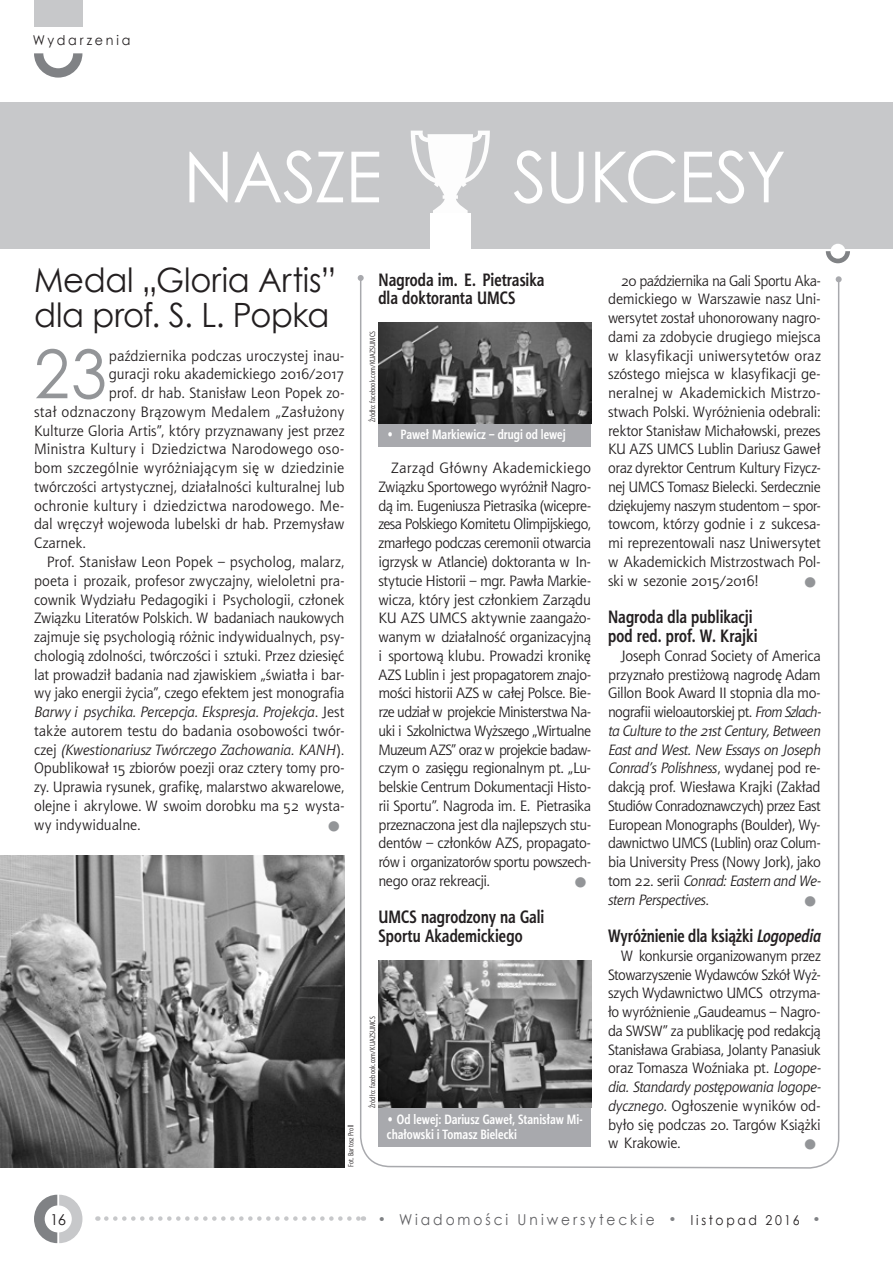
<style>
.page{position:relative;width:893px;height:1263px;background:#fff}
.page>*{position:absolute;margin:0;border:0;box-sizing:border-box;transform-origin:0 0}
.t1{font:70.5px "Century Gothic";letter-spacing:-.02em;color:#fff;scale:.96 1}
.t2{font:67.2px "Century Gothic";color:#939598;scale:.96 1}
.t3{font:34.5px "Century Gothic";color:#939598}
.t4{font:33.45px/35.4px "Century Gothic";letter-spacing:-.005em;color:#231f20;scale:.96 1}
.t5{font:700 18px/18.8px "Aerton Cnd EFN";letter-spacing:.005em;color:#231f20}
.t6{font:15px/18.8px "Aerton EFN";letter-spacing:-.005em;color:#231f20;text-align:justify}
.t7{font:italic 15px "Aerton EFN";letter-spacing:-.005em;color:#231f20}
.t8{font:15px "Aerton EFN";letter-spacing:.015em;color:#231f20}
.t9{font:15px "Century Gothic";letter-spacing:.215em;color:#5f5f62;scale:.92 1}
.t10{font:15px "Aerton EFN";letter-spacing:-.025em;color:#231f20}
.t11{font:15px "Century Gothic";color:#231f20}
.t12{font:700 13.5px/15.8px "Aerton Cnd EFN";letter-spacing:.005em;color:#fff}
.t13{font:13.5px "Century Gothic";letter-spacing:.215em;color:#231f20;scale:.94 1}
.t14{font:7.5px "Aerton Cnd EFN";letter-spacing:.02em;color:#231f20}
.s1{font-style:normal}
.s2{font-style:italic}
.s3{font-size:13.5px;color:#808285}
.s4{font-size:13.5px;color:#231f20}
</style>
<div class="page">
<svg style="left:34px;top:1195px;width:48px;height:48px"></svg>
<div style="left:45px;top:1205px;width:27px;height:27px;background:#fff;border-radius:50%"></div>
<svg style="left:106px;top:1216px;width:258px;height:5px"></svg>
<div style="left:34px;top:0;width:48px;height:27px;background:#c7c8ca"></div>
<svg style="left:34px;top:53px;width:48px;height:25px"></svg>
<div style="left:43px;top:38px;width:30px;height:30px;background:#fff;border-radius:50%"></div>
<svg style="left:360px;top:278px;width:480px;height:891px"></svg>
<svg style="left:358px;top:275px;width:6px;height:6px"></svg>
<svg style="left:836px;top:276px;width:6px;height:6px"></svg>
<div style="left:0;top:102px;width:893px;height:146px;background:#c7c8ca"></div>
<div style="left:378px;top:423px;width:213px;height:24px;background:#a8a9ad"></div>
<img style="left:378px;top:322px;width:213px;height:101px">
<div style="left:378px;top:1107px;width:213px;height:40px;background:#a8a9ad"></div>
<img style="left:378px;top:961px;width:213px;height:147px">
<svg style="left:411px;top:131px;width:79px;height:83px"></svg>
<div style="left:430px;top:214px;width:41px;height:37px;background:#fff"></div>
<img style="left:0;top:856px;width:344px;height:311px">
<svg style="left:826px;top:251px;width:24px;height:12px"></svg>
<div style="left:830px;top:244px;width:15px;height:15px;background:#fff;border-radius:50%"></div>
<p class="t13" style="left:33px;top:31px;width:105px">Wydarzenia</p>
<h1 class="t1" style="left:183px;top:128px;width:208px">NASZE</h1>
<h1 class="t1" style="left:513px;top:128px;width:286px">SUKCESY</h1>
<h3 class="t4" style="left:34px;top:262px;width:316px">Medal „Gloria Artis” dla prof. S. L. Popka</h3>
<p class="t6" style="left:608px;top:271px;width:214px;text-indent:13px">20 października na Gali Sportu Aka&shy;demickiego w Warszawie nasz Uni&shy;wersytet został uhonorowany nagro&shy;dami za zdobycie drugiego miejsca w klasyfikacji uniwersytetów oraz szóstego miejsca w klasyfikacji ge&shy;neralnej w Akademickich Mistrzo&shy;stwach Polski. Wyróżnienia odebrali: rektor Stanisław Michałowski, prezes KU AZS UMCS Lublin Dariusz Gaweł oraz dyrektor Centrum Kultury Fizycz&shy;nej UMCS Tomasz Bielecki. Serdecznie dziękujemy naszym studentom – spor&shy;towcom, którzy godnie i z sukcesa&shy;mi reprezentowali nasz Uniwersytet w Akademickich Mistrzostwach Pol&shy;ski w sezonie 2015/2016!</p>
<p class="t5" style="left:378px;top:270px;width:167px">Nagroda im. E. Pietrasika dla doktoranta UMCS</p>
<p class="t14" style="left:368px;top:422px;width:93px;rotate:-90deg">Źródło: facebook.com/KUAZSUMCS</p>
<h2 class="t2" style="left:34px;top:327px;width:77px">23</h2>
<p class="t6" style="left:109px;top:346px;width:237px">października podczas uroczystej inau-</p>
<p class="t6" style="left:109px;top:365px;width:237px">guracji roku akademickiego 2016/2017</p>
<p class="t6" style="left:109px;top:384px;width:237px">prof. dr hab. Stanisław Leon Popek zo-</p>
<p class="t8" style="left:34px;top:403px;width:312px">stał odznaczony Brązowym Medalem „Zasłużony</p>
<p class="t6" style="left:34px;top:421px;width:312px">Kulturze Gloria Artis”, który przyznawany jest przez</p>
<p class="t6" style="left:34px;top:440px;width:312px">Ministra Kultury i Dziedzictwa Narodowego oso-</p>
<p class="t8" style="left:34px;top:459px;width:312px">bom szczególnie wyróżniającym się w dziedzinie</p>
<p class="t6" style="left:34px;top:477px;width:312px">twórczości artystycznej, działalności kulturalnej lub</p>
<p class="t6" style="left:34px;top:496px;width:312px">ochronie kultury i dziedzictwa narodowego. Me-</p>
<p class="t6" style="left:34px;top:515px;width:312px">dal wręczył wojewoda lubelski dr hab. Przemysław</p>
<p class="t6" style="left:34px;top:534px;width:54px">Czarnek.</p>
<p class="t6" style="left:47px;top:552px;width:299px">Prof. Stanisław Leon Popek – psycholog, malarz,</p>
<p class="t6" style="left:34px;top:571px;width:312px">poeta i prozaik, profesor zwyczajny, wieloletni pra-</p>
<p class="t6" style="left:34px;top:590px;width:312px">cownik Wydziału Pedagogiki i Psychologii, członek</p>
<p class="t6" style="left:34px;top:609px;width:312px">Związku Literatów Polskich. W badaniach naukowych</p>
<p class="t6" style="left:34px;top:627px;width:312px">zajmuje się psychologią różnic indywidualnych, psy-</p>
<p class="t6" style="left:34px;top:646px;width:312px">chologią zdolności, twórczości i sztuki. Przez dziesięć</p>
<p class="t6" style="left:34px;top:665px;width:312px">lat prowadził badania nad zjawiskiem „światła i bar-</p>
<p class="t6" style="left:34px;top:684px;width:312px">wy jako energii życia”, czego efektem jest monografia</p>
<p class="t7" style="left:34px;top:703px;width:312px">Barwy i psychika. Percepcja. Ekspresja. Projekcja<span class="s1">. Jest</span></p>
<p class="t6" style="left:34px;top:721px;width:312px">także autorem testu do badania osobowości twór-</p>
<p class="t7" style="left:34px;top:741px;width:312px"><span class="s1">czej</span> (Kwestionariusz Twórczego Zachowania. KANH<span class="s1">).</span></p>
<p class="t6" style="left:34px;top:759px;width:312px">Opublikował 15 zbiorów poezji oraz cztery tomy pro-</p>
<p class="t6" style="left:34px;top:777px;width:312px">zy. Uprawia rysunek, grafikę, malarstwo akwarelowe,</p>
<p class="t6" style="left:34px;top:796px;width:312px">olejne i akrylowe. W swoim dorobku ma 52 wysta-</p>
<p class="t6" style="left:34px;top:815px;width:108px">wy indywidualne.</p>
<h3 class="t3" style="left:324px;top:802px;width:22px">•</h3>
<p class="t12" style="left:387px;top:427px;width:180px">• Paweł Markiewicz – drugi od lewej</p>
<p class="t6" style="left:378px;top:459px;width:214px;text-indent:13px">Zarząd Główny Akademickiego Związku Sportowego wyróżnił Nagro&shy;dą im. Eugeniusza Pietrasika (wicepre&shy;zesa Polskiego Komitetu Olimpijskiego, zmarłego podczas ceremonii otwarcia igrzysk w Atlancie) doktoranta w In&shy;stytucie Historii – mgr. Pawła Markie&shy;wicza, który jest członkiem Zarządu KU AZS UMCS aktywnie zaangażo&shy;wanym w działalność organizacyjną i sportową klubu. Prowadzi kronikę AZS Lublin i jest propagatorem znajo&shy;mości historii AZS w całej Polsce. Bie&shy;rze udział w projekcie Ministerstwa Na&shy;uki i Szkolnictwa Wyższego „Wirtualne Muzeum AZS” oraz w projekcie badaw&shy;czym o zasięgu regionalnym pt. „Lu&shy;belskie Centrum Dokumentacji Histo&shy;rii Sportu”. Nagroda im. E. Pietrasika przeznaczona jest dla najlepszych stu&shy;dentów – członków AZS, propagato&shy;rów i organizatorów sportu powszech&shy;nego oraz rekreacji.</p>
<h3 class="t3" style="left:800px;top:558px;width:22px">•</h3>
<p class="t5" style="left:608px;top:607px;width:151px">Nagroda dla publikacji pod red. prof. W. Krajki</p>
<p class="t6" style="left:608px;top:646px;width:214px;text-indent:13px">Joseph Conrad Society of America przyznało prestiżową nagrodę Adam Gillon Book Award II stopnia dla mo&shy;nografii wieloautorskiej pt. <span class="s2">From Szlach&shy;ta Culture to the 21st Century, Between East and West. New Essays on Joseph Conrad’s Polishness</span>, wydanej pod re&shy;dakcją prof. Wiesława Krajki (Zakład Studiów Conradoznawczych) przez East European Monographs (Boulder), Wy&shy;dawnictwo UMCS (Lublin) oraz Colum&shy;bia University Press (Nowy Jork), jako tom 22. serii <span class="s2">Conrad: Eastern and We&shy;stern Perspectives</span>.</p>
<h3 class="t3" style="left:570px;top:858px;width:22px">•</h3>
<h3 class="t3" style="left:800px;top:877px;width:22px">•</h3>
<p class="t5" style="left:608px;top:926px;width:214px">Wyróżnienie dla książki <span class="s2">Logopedia</span></p>
<p class="t6" style="left:608px;top:946px;width:214px;text-indent:13px">W konkursie organizowanym przez Stowarzyszenie Wydawców Szkół Wyż&shy;szych Wydawnictwo UMCS otrzyma&shy;ło wyróżnienie „Gaudeamus – Nagro&shy;da SWSW” za publikację pod redakcją Stanisława Grabiasa, Jolanty Panasiuk oraz Tomasza Woźniaka pt. <span class="s2">Logope&shy;dia. Standardy postępowania logope&shy;dycznego</span>. Ogłoszenie wyników od&shy;było się podczas 20. Targów Książki</p>
<p class="t5" style="left:378px;top:907px;width:167px">UMCS nagrodzony na Gali<br>Sportu Akademickiego</p>
<p class="t14" style="left:368px;top:1108px;width:93px;rotate:-90deg">Źródło: facebook.com/KUAZSUMCS</p>
<p class="t12" style="left:387px;top:1111px;width:197px">• Od lewej: Dariusz Gaweł, Stanisław Mi&shy;chałowski i Tomasz Bielecki</p>
<p class="t14" style="left:347px;top:1167px;width:44px;rotate:-90deg">Fot. Bartosz Proll</p>
<p class="t10" style="left:608px;top:1134px;width:74px">w Krakowie.</p>
<h3 class="t3" style="left:800px;top:1121px;width:22px">•</h3>
<p class="t11" style="left:50px;top:1209px;width:17px">16</p>
<p class="t9" style="left:378px;top:1208px;width:483px"><span class="s3">•</span> Wiadomości Uniwersyteckie <span class="s3">•</span> <span class="s4">listopad 2016</span> <span class="s3">•</span></p>
</div>
